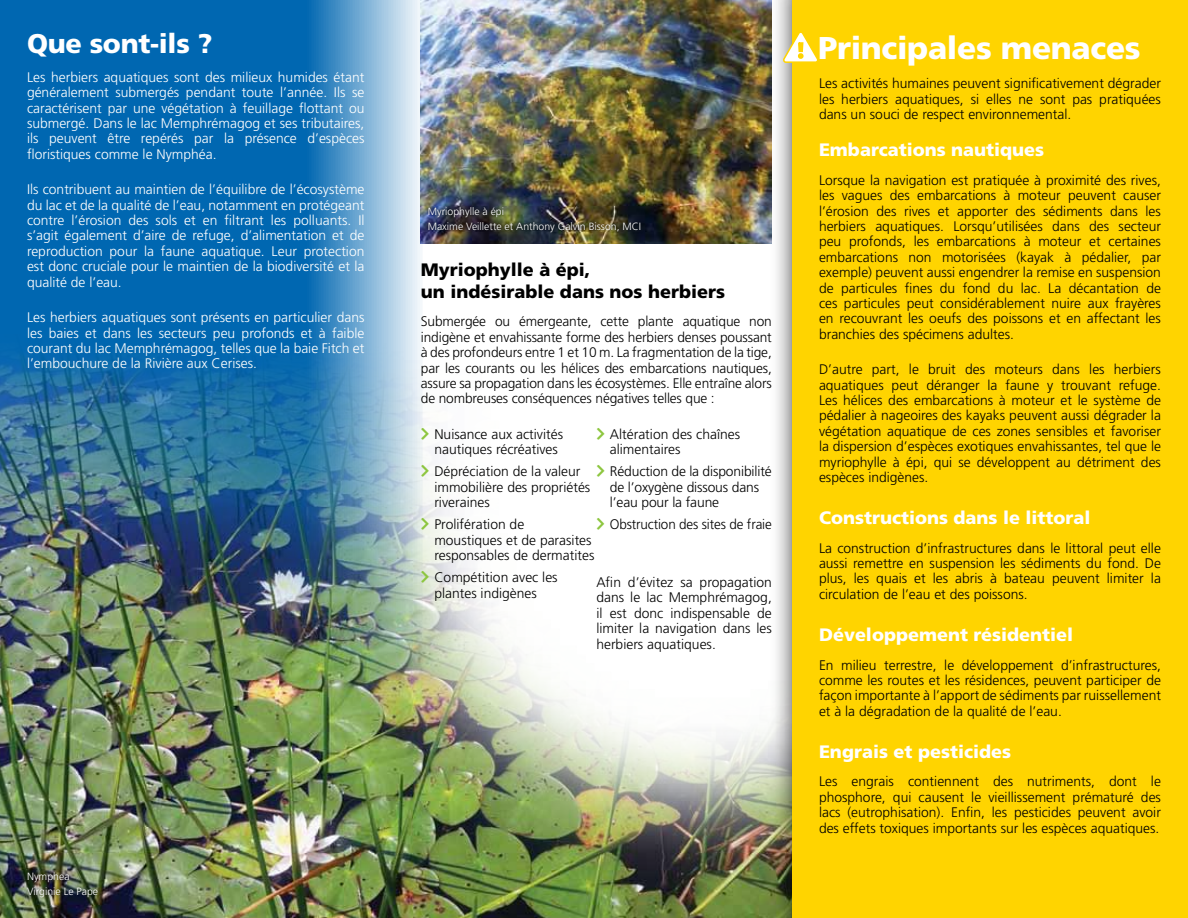
<style>
.page{position:relative;width:1188px;height:918px;background:#fff}
.page>*{position:absolute;margin:0;border:0;box-sizing:border-box;transform-origin:0 0}
.t1{font:900 31.5px "Frutiger LT Std";letter-spacing:-.01em;color:#fff}
.t2{font:900 27px "Frutiger LT Std";letter-spacing:-.01em;color:#fff}
.t3{font:900 18px "Frutiger LT Std";color:#fff}
.t4{font:900 18px/21.6px "Frutiger LT Std";color:#000}
.t5{font:300 13.8px/15.3px "Frutiger LT Std";color:#000;text-align:justify}
.t6{font:300 13.8px/15.3px "Frutiger LT Std";color:#fff;text-align:justify}
.t7{font:300 10.5px/15.3px "Frutiger LT Std";color:#fff}
</style>
<div class="page">
<svg style="left:0;top:0;width:422px;height:334px;background:#1a76b8"></svg>
<img style="left:0;top:334px;width:770px;height:584px">
<div style="left:770px;top:0;width:418px;height:918px;background:#000;opacity:.75"></div>
<div style="left:793px;top:0;width:395px;height:918px;background:#ffd400"></div>
<svg style="left:782px;top:30px;width:35px;height:34px"></svg>
<img style="left:420px;top:0;width:351px;height:244px">
<img style="left:425px;top:204px;width:219px;height:32px">
<img style="left:13px;top:859px;width:98px;height:51px">
<img style="left:22px;top:866px;width:81px;height:37px">
<svg style="left:422px;top:428px;width:7px;height:12px"></svg>
<svg style="left:422px;top:465px;width:7px;height:12px"></svg>
<svg style="left:422px;top:518px;width:7px;height:12px"></svg>
<svg style="left:422px;top:571px;width:7px;height:12px"></svg>
<svg style="left:597px;top:428px;width:7px;height:12px"></svg>
<svg style="left:597px;top:465px;width:7px;height:12px"></svg>
<svg style="left:597px;top:518px;width:7px;height:12px"></svg>
<h2 class="t2" style="left:27px;top:27px;width:187px">Que sont-ils ?</h2>
<p class="t6" style="left:27px;top:70px;width:339px">Les herbiers aquatiques sont des milieux humides étant généralement submergés pendant toute l’année. Ils se caractérisent par une végétation à feuillage flottant ou submergé. Dans le lac Memphrémagog et ses tributaires, ils peuvent être repérés par la présence d’espèces floristiques comme le Nymphéa.</p>
<p class="t6" style="left:27px;top:182px;width:339px">Ils contribuent au maintien de l’équilibre de l’écosystème du lac et de la qualité de l’eau, notamment en protégeant contre l’érosion des sols et en filtrant les polluants. Il s’agit également d’aire de refuge, d’alimentation et de reproduction pour la faune aquatique. Leur protection est donc cruciale pour le maintien de la biodiversité et la qualité de l’eau.</p>
<p class="t6" style="left:27px;top:310px;width:339px">Les herbiers aquatiques sont présents en particulier dans les baies et dans les secteurs peu profonds et à faible courant du lac Memphrémagog, telles que la baie Fitch et l’embouchure de la Rivière aux Cerises.</p>
<p class="t7" style="left:27px;top:868px;width:73px">Nymphea<br>Virginie Le Pape</p>
<p class="t7" style="left:428px;top:204px;width:215px">Myriophylle à épi<br>Maxime Veillette et Anthony Galvin Bisson, MCI</p>
<h3 class="t4" style="left:421px;top:259px;width:306px">Myriophylle à épi,<br>un indésirable dans nos herbiers</h3>
<p class="t5" style="left:421px;top:314px;width:353px">Submergée ou émergeante, cette plante aquatique non indigène et envahissante forme des herbiers denses poussant à des profondeurs entre 1 et 10 m. La fragmentation de la tige, par les courants ou les hélices des embarcations nautiques, assure sa propagation dans les écosystèmes. Elle entraîne alors de nombreuses conséquences négatives telles que :</p>
<p class="t5" style="left:434px;top:427px;width:130px">Nuisance aux activités nautiques récréatives</p>
<p class="t5" style="left:434px;top:464px;width:157px;text-align:left">Dépréciation de la valeur immobilière des propriétés riveraines</p>
<p class="t5" style="left:434px;top:517px;width:162px;text-align:left">Prolifération de moustiques et de parasites responsables de dermatites</p>
<p class="t5" style="left:434px;top:570px;width:125px">Compétition avec les plantes indigènes</p>
<p class="t5" style="left:610px;top:427px;width:132px">Altération des chaînes alimentaires</p>
<p class="t5" style="left:610px;top:464px;width:163px;text-align:left">Réduction de la disponibilité de l’oxygène dissous dans l’eau pour la faune</p>
<p class="t5" style="left:610px;top:517px;width:163px">Obstruction des sites de fraie</p>
<p class="t5" style="left:596px;top:575px;width:177px">Afin d’évitez sa propagation dans le lac Memphrémagog, il est donc indispensable de limiter la navigation dans les herbiers aquatiques.</p>
<h1 class="t1" style="left:818px;top:29px;width:324px">Principales menaces</h1>
<p class="t5" style="left:819px;top:76px;width:343px">Les activités humaines peuvent significativement dégrader les herbiers aquatiques, si elles ne sont pas pratiquées dans un souci de respect environnemental.</p>
<h3 class="t3" style="left:819px;top:139px;width:227px">Embarcations nautiques</h3>
<p class="t5" style="left:819px;top:173px;width:344px">Lorsque la navigation est pratiquée à proximité des rives, les vagues des embarcations à moteur peuvent causer l’érosion des rives et apporter des sédiments dans les herbiers aquatiques. Lorsqu’utilisées dans des secteur peu profonds, les embarcations à moteur et certaines embarcations non motorisées (kayak à pédalier, par exemple) peuvent aussi engendrer la remise en suspension de particules fines du fond du lac. La décantation de ces particules peut considérablement nuire aux frayères en recouvrant les oeufs des poissons et en affectant les branchies des spécimens adultes.</p>
<p class="t5" style="left:819px;top:362px;width:344px">D’autre part, le bruit des moteurs dans les herbiers aquatiques peut déranger la faune y trouvant refuge.<br>Les hélices des embarcations à moteur et le système de pédalier à nageoires des kayaks peuvent aussi dégrader la végétation aquatique de ces zones sensibles et favoriser la dispersion d’espèces exotiques envahissantes, tel que le myriophylle à épi, qui se développent au détriment des espèces indigènes.</p>
<h3 class="t3" style="left:819px;top:507px;width:273px">Constructions dans le littoral</h3>
<p class="t5" style="left:819px;top:540px;width:343px">La construction d’infrastructures dans le littoral peut elle aussi remettre en suspension les sédiments du fond. De plus, les quais et les abris à bateau peuvent limiter la circulation de l’eau et des poissons.</p>
<h3 class="t3" style="left:819px;top:623px;width:256px">Développement résidentiel</h3>
<p class="t5" style="left:819px;top:657px;width:344px">En milieu terrestre, le développement d’infrastructures, comme les routes et les résidences, peuvent participer de façon importante à l’apport de sédiments par ruissellement et à la dégradation de la qualité de l’eau.</p>
<h3 class="t3" style="left:819px;top:740px;width:194px">Engrais et pesticides</h3>
<p class="t5" style="left:819px;top:774px;width:344px">Les engrais contiennent des nutriments, dont le phosphore, qui causent le vieillissement prématuré des lacs (eutrophisation). Enfin, les pesticides peuvent avoir des effets toxiques importants sur les espèces aquatiques.</p>
</div>
